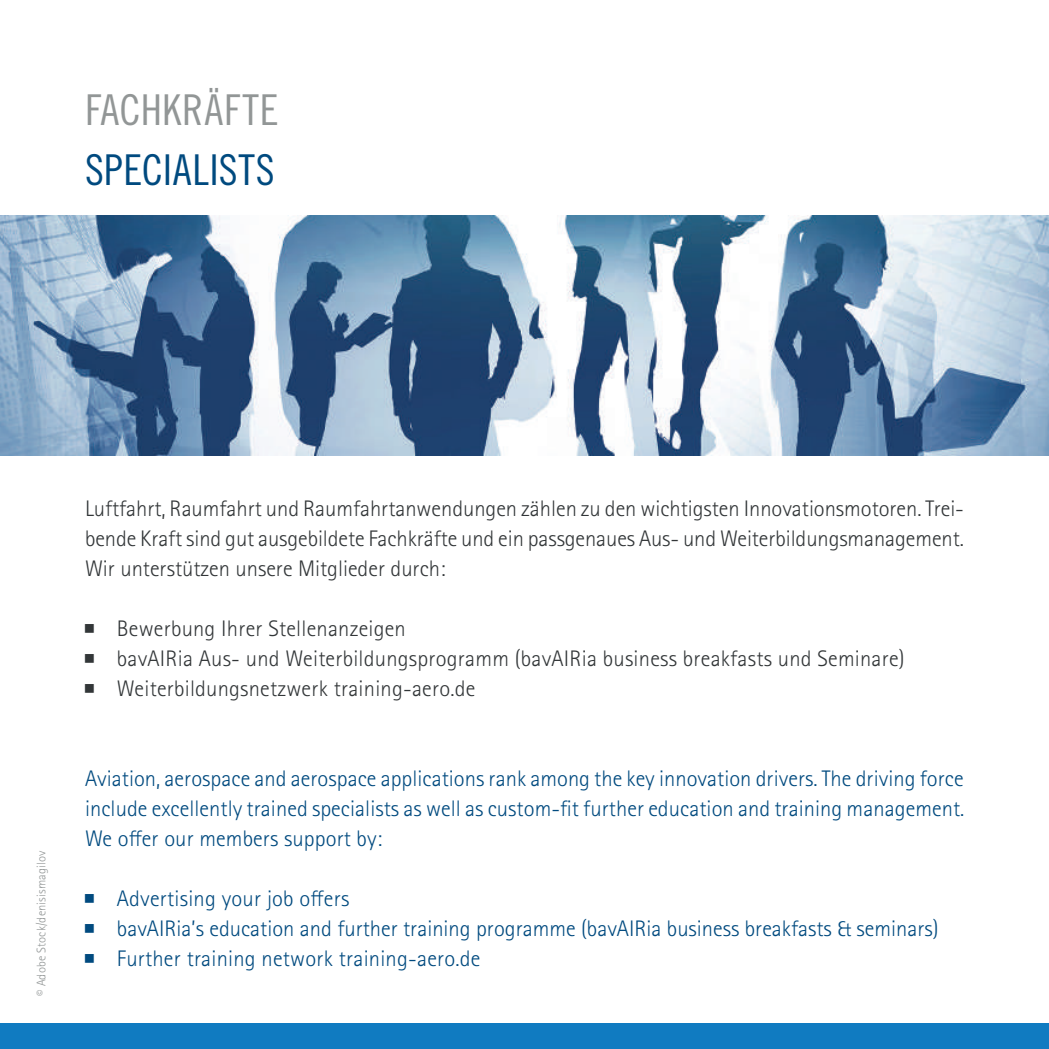
<style>
.page{position:relative;width:1049px;height:1049px;background:#fff}
.page>*{position:absolute;margin:0;border:0;box-sizing:border-box;transform-origin:0 0}
.t1{font:42.5px "Trade Gothic LT Std Cn 18";letter-spacing:.01em;color:#004a7f}
.t2{font:42.5px "Trade Gothic LT Std Cn 18";letter-spacing:.015em;color:#929696}
.t3{font:300 22.5px/30px "Rotis Sans Serif Std";letter-spacing:.01em;color:#323638;text-align:justify}
.t4{font:300 22.5px/30px "Rotis Sans Serif Std";letter-spacing:.005em;color:#004a7f;text-align:justify}
.t5{font:300 12.5px "Rotis Sans Serif Std";letter-spacing:.01em;color:#929696}
</style>
<div class="page">
<div style="left:0;top:1024px;width:1049px;height:25px;background:#107bc1"></div>
<img style="left:0;top:215px;width:1049px;height:240px">
<h1 class="t2" style="left:85px;top:85px;width:195px">FACHKRÄFTE</h1>
<h1 class="t1" style="left:85px;top:145px;width:191px">SPECIALISTS</h1>
<p class="t5" style="left:34px;top:995px;width:146px;rotate:-90deg">© Adobe Stock/denisismagilov</p>
<p class="t3" style="left:85px;top:493px;width:880px">Luftfahrt, Raumfahrt und Raumfahrtanwendungen zählen zu den wichtigsten Innovationsmotoren. Trei&shy;bende Kraft sind gut ausgebildete Fachkräfte und ein passgenaues Aus- und Weiterbildungsmanagement.<br>Wir unterstützen unsere Mitglieder durch:</p>
<p class="t3" style="left:117px;top:613px;width:789px;text-align:left">Bewerbung Ihrer Stellenanzeigen<br>bavAIRia Aus- und Weiterbildungsprogramm (bavAIRia business breakfasts und Seminare)<br>Weiterbildungsnetzwerk training-aero.de</p>
<p class="t4" style="left:85px;top:763px;width:881px">Aviation, aerospace and aerospace applications rank among the key innovation drivers. The driving force include excellently trained specialists as well as custom-fit further education and training management.<br>We offer our members support by:</p>
<p class="t4" style="left:117px;top:883px;width:823px;text-align:left">Advertising your job offers<br>bavAIRia’s education and further training programme (bavAIRia business breakfasts &amp; seminars)<br>Further training network training-aero.de</p>
</div>
